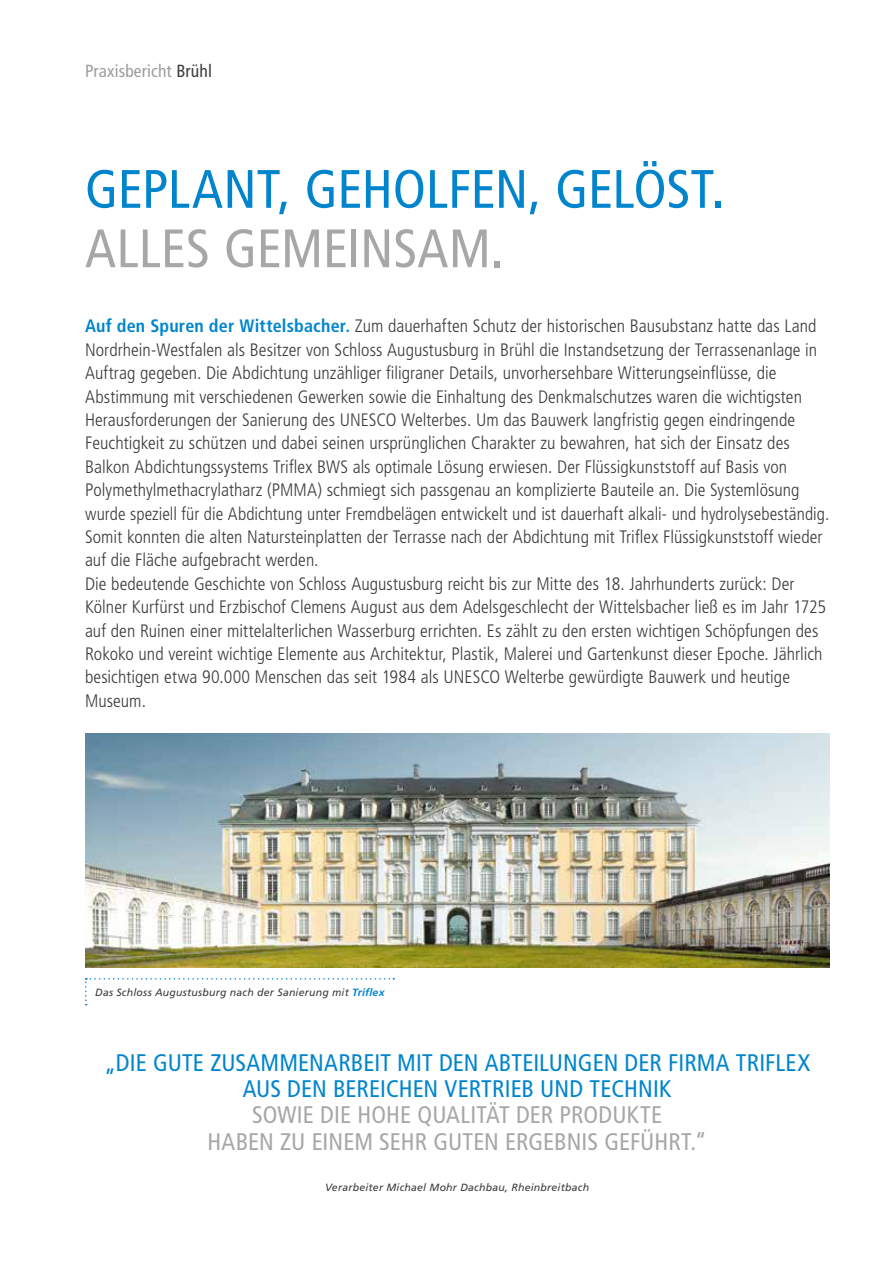
<style>
.page{position:relative;width:893px;height:1263px;background:#fff}
.page>*{position:absolute;margin:0;border:0;box-sizing:border-box;transform-origin:0 0}
.t1{font:condensed 54px "Frutiger LT Pro";letter-spacing:-.005em;color:#0085cd}
.t2{font:condensed 54px "Frutiger LT Pro";color:#a7a7a8}
.t3{font:condensed 24px/26.4px "Frutiger LT Pro";letter-spacing:.005em;color:#0085cd;text-align:center}
.t4{font:condensed 24px/26.4px "Frutiger LT Pro";letter-spacing:.005em;color:#a7a7a8;text-align:center}
.t5{font:300 condensed 18px/23.4px "Frutiger LT Pro";color:#3b3b3a}
.t6{font:condensed 17.55px "Frutiger LT Pro";letter-spacing:.005em;color:#9c9d9d}
.t7{font:italic 10.5px "Frutiger LT Pro";letter-spacing:.02em;color:#3b3b3a}
.s1{color:#3b3b3a}
.s2{font-weight:700;color:#0085cd}
</style>
<div class="page">
<img style="left:85px;top:733px;width:744px;height:234px">
<svg style="left:85px;top:978px;width:309px;height:27px"></svg>
<p class="t6" style="left:85px;top:61px;width:128px">Praxisbericht <span class="s1">Brühl</span></p>
<h1 class="t1" style="left:85px;top:158px;width:641px">GEPLANT, GEHOLFEN, GELÖST.</h1>
<h1 class="t2" style="left:85px;top:217px;width:420px">ALLES GEMEINSAM.</h1>
<p class="t5" style="left:85px;top:315px;width:746px"><span class="s2">Auf den Spuren der Wittelsbacher.</span> Zum dauerhaften Schutz der historischen Bausubstanz hatte das Land Nordrhein-Westfalen als Besitzer von Schloss Augustusburg in Brühl die Instandsetzung der Terrassenanlage in Auftrag gegeben. Die Abdichtung unzähliger filigraner Details, unvorhersehbare Witterungseinflüsse, die Abstimmung mit verschiedenen Gewerken sowie die Einhaltung des Denkmalschutzes waren die wichtigsten Herausforderungen der Sanierung des UNESCO Welterbes. Um das Bauwerk langfristig gegen eindringende Feuchtigkeit zu schützen und dabei seinen ursprünglichen Charakter zu bewahren, hat sich der Einsatz des Balkon Abdichtungssystems Triflex BWS als optimale Lösung erwiesen. Der Flüssigkunststoff auf Basis von Polymethylmethacrylatharz (PMMA) schmiegt sich passgenau an komplizierte Bauteile an. Die Systemlösung wurde speziell für die Abdichtung unter Fremdbelägen entwickelt und ist dauerhaft alkali- und hydrolysebeständig.<br>Somit konnten die alten Natursteinplatten der Terrasse nach der Abdichtung mit Triflex Flüssigkunststoff wieder auf die Fläche aufgebracht werden.<br>Die bedeutende Geschichte von Schloss Augustusburg reicht bis zur Mitte des 18. Jahrhunderts zurück: Der Kölner Kurfürst und Erzbischof Clemens August aus dem Adelsgeschlecht der Wittelsbacher ließ es im Jahr 1725 auf den Ruinen einer mittelalterlichen Wasserburg errichten. Es zählt zu den ersten wichtigen Schöpfungen des Rokoko und vereint wichtige Elemente aus Architektur, Plastik, Malerei und Gartenkunst dieser Epoche. Jährlich besichtigen etwa 90.000 Menschen das seit 1984 als UNESCO Welterbe gewürdigte Bauwerk und heutige Museum.</p>
<p class="t7" style="left:95px;top:986px;width:291px">Das Schloss Augustusburg nach der Sanierung mit <span class="s2">Triflex</span></p>
<h2 class="t3" style="left:104px;top:1049px;width:708px">„DIE GUTE ZUSAMMENARBEIT MIT DEN ABTEILUNGEN DER FIRMA TRIFLEX<br>AUS DEN BEREICHEN VERTRIEB UND TECHNIK</h2>
<h2 class="t4" style="left:208px;top:1102px;width:501px">SOWIE DIE HOHE QUALITÄT DER PRODUKTE<br>HABEN ZU EINEM SEHR GUTEN ERGEBNIS GEFÜHRT.“</h2>
<p class="t7" style="left:325px;top:1181px;width:266px">Verarbeiter Michael Mohr Dachbau, Rheinbreitbach</p>
</div>
